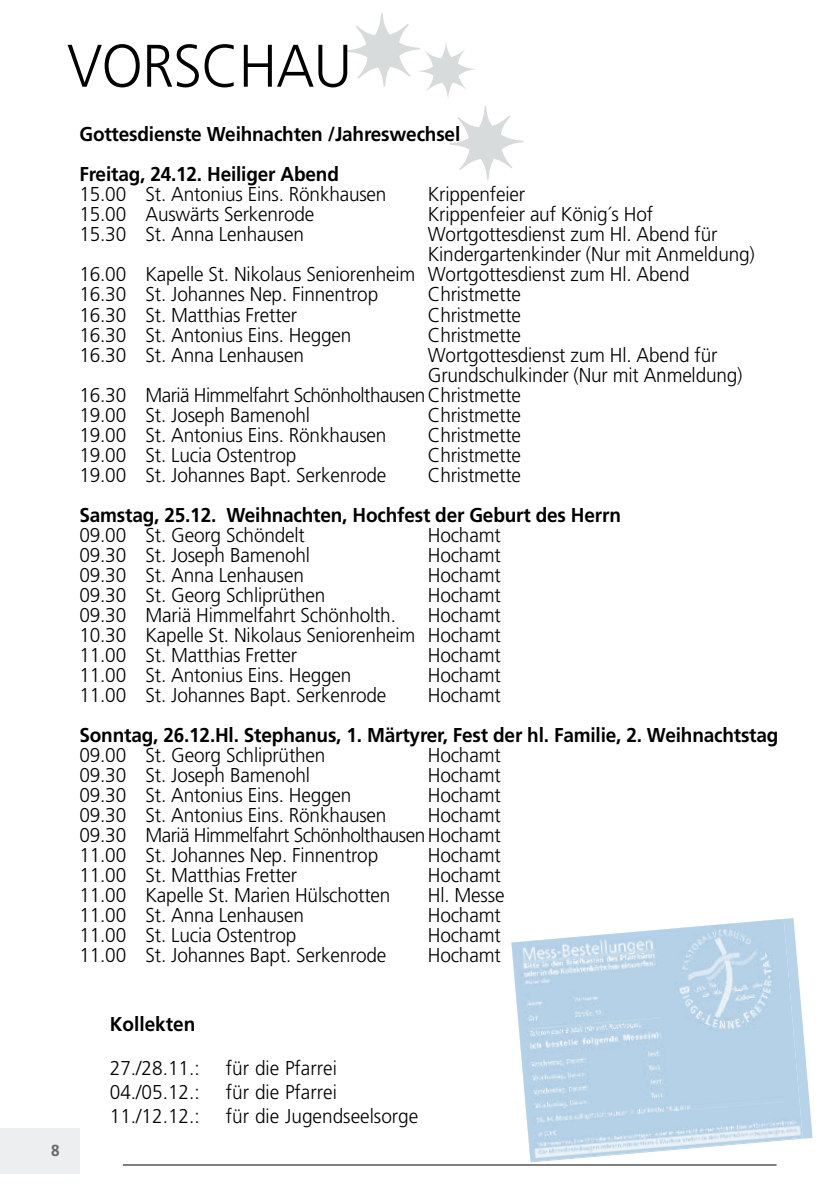
<style>
.page{position:relative;width:840px;height:1191px;background:#fff}
.page>*{position:absolute;margin:0;border:0;box-sizing:border-box;transform-origin:0 0}
.t1{font:300 60px "Frutiger";letter-spacing:-.01em;color:#000;scale:.95 1}
.t2{font:300 20px/20px "Frutiger";letter-spacing:-.01em;color:#000;text-align:justify;scale:.95 1}
.t3{font:700 20px/40px "Frutiger";letter-spacing:-.01em;color:#000;scale:.95 1}
.t4{font:300 20px "Frutiger";letter-spacing:-.03em;color:#000;scale:.95 1}
.t5{font:700 16px "Frutiger";color:#68676c;scale:.95 1}
</style>
<div class="page">
<div style="left:0;top:1128px;width:79px;height:46px;background:#edeeef"></div>
<hr style="left:123px;top:1164px;width:653px;height:1px;background:#000">
<svg style="left:346px;top:13px;width:74px;height:74px"></svg>
<svg style="left:355px;top:24px;width:55px;height:55px"></svg>
<div style="left:416px;top:40px;width:61px;height:61px;background:#fff;border-radius:50%"></div>
<svg style="left:423px;top:48px;width:44px;height:45px"></svg>
<svg style="left:449px;top:106px;width:74px;height:74px"></svg>
<svg style="left:457px;top:115px;width:55px;height:55px"></svg>
<svg style="left:530px;top:918px;width:282px;height:244px"></svg>
<img style="left:511px;top:919px;width:291px;height:242px">
<h1 class="t1" style="left:67px;top:32px;width:301px">VORSCHAU</h1>
<p class="t3" style="left:79px;top:114px;width:402px">Gottesdienste Weihnachten /Jahreswechsel<br>Freitag, 24.12. Heiliger Abend</p>
<p class="t2" style="left:79px;top:184px;width:324px">15.00 St. Antonius Eins. Rönkhausen</p>
<p class="t2" style="left:427px;top:184px;width:104px">Krippenfeier</p>
<p class="t2" style="left:79px;top:204px;width:249px">15.00 Auswärts Serkenrode</p>
<p class="t2" style="left:427px;top:204px;width:238px">Krippenfeier auf König´s Hof</p>
<p class="t2" style="left:79px;top:224px;width:238px">15.30 St. Anna Lenhausen</p>
<p class="t2" style="left:427px;top:224px;width:306px">Wortgottesdienst zum Hl. Abend für</p>
<p class="t2" style="left:427px;top:244px;width:345px">Kindergartenkinder (Nur mit Anmeldung)</p>
<p class="t2" style="left:79px;top:264px;width:643px">16.00 Kapelle St. Nikolaus Seniorenheim Wortgottesdienst zum Hl. Abend</p>
<p class="t2" style="left:79px;top:284px;width:316px">16.30 St. Johannes Nep. Finnentrop</p>
<p class="t2" style="left:427px;top:284px;width:99px">Christmette</p>
<p class="t2" style="left:79px;top:304px;width:230px">16.30 St. Matthias Fretter</p>
<p class="t2" style="left:427px;top:304px;width:99px">Christmette</p>
<p class="t2" style="left:79px;top:324px;width:287px">16.30 St. Antonius Eins. Heggen</p>
<p class="t2" style="left:427px;top:324px;width:99px">Christmette</p>
<p class="t2" style="left:79px;top:344px;width:238px">16.30 St. Anna Lenhausen</p>
<p class="t2" style="left:427px;top:344px;width:306px">Wortgottesdienst zum Hl. Abend für</p>
<p class="t2" style="left:427px;top:364px;width:332px">Grundschulkinder (Nur mit Anmeldung)</p>
<p class="t4" style="left:79px;top:383px;width:466px">16.30 Mariä Himmelfahrt Schönholthausen Christmette</p>
<p class="t2" style="left:79px;top:404px;width:244px">19.00 St. Joseph Bamenohl</p>
<p class="t2" style="left:427px;top:404px;width:99px">Christmette</p>
<p class="t2" style="left:79px;top:424px;width:324px">19.00 St. Antonius Eins. Rönkhausen</p>
<p class="t2" style="left:427px;top:424px;width:99px">Christmette</p>
<p class="t2" style="left:79px;top:444px;width:230px">19.00 St. Lucia Ostentrop</p>
<p class="t2" style="left:427px;top:444px;width:99px">Christmette</p>
<p class="t2" style="left:79px;top:464px;width:324px">19.00 St. Johannes Bapt. Serkenrode</p>
<p class="t2" style="left:427px;top:464px;width:99px">Christmette</p>
<p class="t3" style="left:79px;top:494px;width:571px">Samstag, 25.12. Weihnachten, Hochfest der Geburt des Herrn</p>
<p class="t2" style="left:79px;top:524px;width:239px">09.00 St. Georg Schöndelt</p>
<p class="t2" style="left:427px;top:524px;width:78px">Hochamt</p>
<p class="t2" style="left:79px;top:544px;width:244px">09.30 St. Joseph Bamenohl</p>
<p class="t2" style="left:427px;top:544px;width:78px">Hochamt</p>
<p class="t2" style="left:79px;top:564px;width:238px">09.30 St. Anna Lenhausen</p>
<p class="t2" style="left:427px;top:564px;width:78px">Hochamt</p>
<p class="t2" style="left:79px;top:584px;width:260px">09.30 St. Georg Schliprüthen</p>
<p class="t2" style="left:427px;top:584px;width:78px">Hochamt</p>
<p class="t2" style="left:79px;top:604px;width:334px">09.30 Mariä Himmelfahrt Schönholth.</p>
<p class="t2" style="left:79px;top:604px;width:444px;text-indent:348px">Hochamt 10.30 Kapelle St. Nikolaus Seniorenheim Hochamt 11.00 St. Matthias Fretter</p>
<p class="t2" style="left:427px;top:644px;width:78px">Hochamt</p>
<p class="t2" style="left:79px;top:664px;width:287px">11.00 St. Antonius Eins. Heggen</p>
<p class="t2" style="left:427px;top:664px;width:78px">Hochamt</p>
<p class="t2" style="left:79px;top:684px;width:324px">11.00 St. Johannes Bapt. Serkenrode</p>
<p class="t2" style="left:427px;top:684px;width:78px">Hochamt</p>
<p class="t3" style="left:79px;top:714px;width:737px">Sonntag, 26.12.Hl. Stephanus, 1. Märtyrer, Fest der hl. Familie, 2. Weihnachtstag</p>
<p class="t2" style="left:79px;top:744px;width:260px">09.00 St. Georg Schliprüthen</p>
<p class="t2" style="left:427px;top:744px;width:78px">Hochamt</p>
<p class="t2" style="left:79px;top:764px;width:244px">09.30 St. Joseph Bamenohl</p>
<p class="t2" style="left:427px;top:764px;width:78px">Hochamt</p>
<p class="t2" style="left:79px;top:784px;width:287px">09.30 St. Antonius Eins. Heggen</p>
<p class="t2" style="left:427px;top:784px;width:78px">Hochamt</p>
<p class="t2" style="left:79px;top:804px;width:324px">09.30 St. Antonius Eins. Rönkhausen</p>
<p class="t2" style="left:79px;top:804px;width:444px;text-indent:348px">Hochamt 09.30 Mariä Himmelfahrt Schönholthausen Hochamt 11.00 St. Johannes Nep. Finnentrop</p>
<p class="t2" style="left:427px;top:844px;width:78px">Hochamt</p>
<p class="t2" style="left:79px;top:864px;width:230px">11.00 St. Matthias Fretter</p>
<p class="t2" style="left:427px;top:864px;width:78px">Hochamt</p>
<p class="t2" style="left:79px;top:884px;width:329px">11.00 Kapelle St. Marien Hülschotten</p>
<p class="t2" style="left:427px;top:884px;width:82px">Hl. Messe</p>
<p class="t2" style="left:79px;top:904px;width:238px">11.00 St. Anna Lenhausen</p>
<p class="t2" style="left:427px;top:904px;width:78px">Hochamt</p>
<p class="t2" style="left:79px;top:924px;width:230px">11.00 St. Lucia Ostentrop</p>
<p class="t2" style="left:427px;top:924px;width:78px">Hochamt</p>
<p class="t2" style="left:79px;top:944px;width:324px">11.00 St. Johannes Bapt. Serkenrode</p>
<p class="t2" style="left:427px;top:944px;width:78px">Hochamt</p>
<p class="t5" style="left:51px;top:1141px;width:10px">8</p>
<p class="t3" style="left:110px;top:1004px;width:92px">Kollekten</p>
<p class="t2" style="left:110px;top:1058px;width:96px">27./28.11.:</p>
<p class="t2" style="left:226px;top:1058px;width:118px">für die Pfarrei</p>
<p class="t2" style="left:110px;top:1082px;width:96px">04./05.12.:</p>
<p class="t2" style="left:226px;top:1082px;width:118px">für die Pfarrei</p>
<p class="t2" style="left:110px;top:1106px;width:96px">11./12.12.:</p>
<p class="t2" style="left:226px;top:1106px;width:204px">für die Jugendseelsorge</p>
</div>
